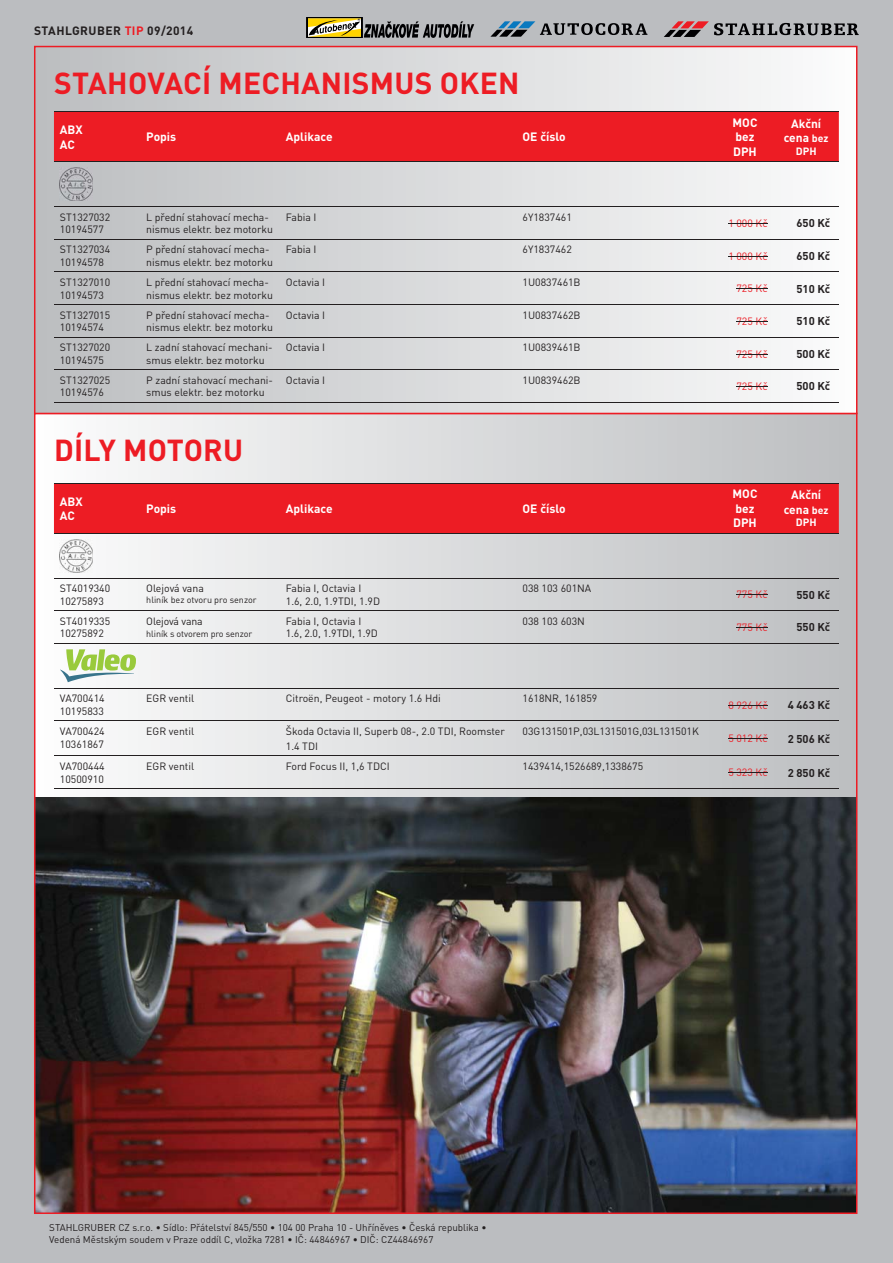
<style>
.page{position:relative;width:893px;height:1263px;background:#bbbdc0}
.page>*{position:absolute;margin:0;border:0;box-sizing:border-box;transform-origin:0 0}
.t1{font:700 30px "DIN Pro";letter-spacing:.01em;color:#ed1c24}
.t2{font:700 12px/14.4px "DIN Pro";color:#fff}
.t3{font:700 12px "DIN Pro";letter-spacing:.04em;color:#231f20}
.t4{font:700 11.25px "DIN Pro";color:#231f20}
.t5{font:10.5px/12.6px "DIN Pro";color:#231f20}
.t6{font:10.5px "DIN Pro";color:#ed1c24}
.t7{font:700 10.5px "DIN Pro";color:#fff}
.t8{font:9.75px/11.7px "DIN Pro";color:#231f20}
.t9{font:9px "DIN Pro";letter-spacing:-.01em;color:#231f20}
.s1{color:#ed1c24}
.s2{font-size:10.5px}
</style>
<div class="page">
<img style="left:34px;top:414px;width:823px;height:800px">
<svg style="left:34px;top:46px;width:823px;height:368px"></svg>
<div style="left:54px;top:484px;width:785px;height:49px;background:#ed1c24"></div>
<hr style="left:280px;top:578px;width:237px;height:1px;background:#231f20">
<hr style="left:280px;top:610px;width:237px;height:1px;background:#231f20">
<hr style="left:54px;top:756px;width:785px;height:1px;background:#231f20">
<hr style="left:54px;top:788px;width:785px;height:1px;background:#231f20">
<hr style="left:54px;top:578px;width:226px;height:1px;background:#231f20">
<hr style="left:517px;top:578px;width:322px;height:1px;background:#231f20">
<hr style="left:54px;top:610px;width:226px;height:1px;background:#231f20">
<hr style="left:517px;top:610px;width:322px;height:1px;background:#231f20">
<hr style="left:54px;top:643px;width:785px;height:1px;background:#231f20">
<hr style="left:54px;top:688px;width:785px;height:1px;background:#231f20">
<hr style="left:54px;top:721px;width:785px;height:1px;background:#231f20">
<hr style="left:54px;top:483px;width:785px;height:1px;background:#231f20">
<hr style="left:54px;top:533px;width:785px;height:1px;background:#231f20">
<img style="left:60px;top:539px;width:33px;height:33px">
<hr style="left:736px;top:595px;width:31px;height:1px;background:#231f20">
<hr style="left:736px;top:627px;width:31px;height:1px;background:#231f20">
<svg style="left:60px;top:649px;width:76px;height:33px;background:#c6ddac"></svg>
<hr style="left:728px;top:705px;width:39px;height:1px;background:#231f20">
<hr style="left:728px;top:739px;width:39px;height:1px;background:#231f20">
<hr style="left:728px;top:772px;width:39px;height:1px;background:#231f20">
<div style="left:54px;top:112px;width:785px;height:49px;background:#ed1c24"></div>
<hr style="left:280px;top:402px;width:237px;height:1px;background:#231f20">
<hr style="left:54px;top:206px;width:785px;height:1px;background:#231f20">
<hr style="left:54px;top:239px;width:785px;height:1px;background:#231f20">
<hr style="left:54px;top:272px;width:785px;height:1px;background:#231f20">
<hr style="left:54px;top:304px;width:785px;height:1px;background:#231f20">
<hr style="left:54px;top:337px;width:785px;height:1px;background:#231f20">
<hr style="left:54px;top:369px;width:785px;height:1px;background:#231f20">
<hr style="left:54px;top:402px;width:226px;height:1px;background:#231f20">
<hr style="left:517px;top:402px;width:322px;height:1px;background:#231f20">
<hr style="left:54px;top:111px;width:785px;height:1px;background:#231f20">
<hr style="left:54px;top:161px;width:785px;height:1px;background:#231f20">
<img style="left:60px;top:168px;width:33px;height:33px">
<hr style="left:728px;top:223px;width:39px;height:1px;background:#231f20">
<hr style="left:728px;top:256px;width:39px;height:1px;background:#231f20">
<hr style="left:736px;top:288px;width:31px;height:1px;background:#231f20">
<hr style="left:736px;top:321px;width:31px;height:1px;background:#231f20">
<hr style="left:736px;top:354px;width:31px;height:1px;background:#231f20">
<hr style="left:736px;top:386px;width:31px;height:1px;background:#231f20">
<svg style="left:490px;top:21px;width:157px;height:16px"></svg>
<svg style="left:307px;top:17px;width:167px;height:21px"></svg>
<svg style="left:664px;top:21px;width:194px;height:16px"></svg>
<p class="t3" style="left:34px;top:26px;width:161px">STAHLGRUBER <span class="s1">TIP</span> 09/2014</p>
<h1 class="t1" style="left:54px;top:72px;width:467px">STAHOVACÍ MECHANISMUS OKEN</h1>
<p class="t2" style="left:60px;top:124px;width:24px">ABX<br>AC</p>
<p class="t2" style="left:146px;top:131px;width:31px">Popis</p>
<p class="t2" style="left:286px;top:131px;width:48px">Aplikace</p>
<p class="t2" style="left:523px;top:131px;width:45px">OE číslo</p>
<p class="t2" style="left:732px;top:117px;width:26px">MOC bez<br>DPH</p>
<p class="t2" style="left:784px;top:118px;width:46px;text-align:center">Akční cena <span class="s2">bez</span></p>
<p class="t7" style="left:796px;top:147px;width:22px">DPH</p>
<p class="t5" style="left:60px;top:212px;width:52px">ST1327032<br>10194577</p>
<p class="t5" style="left:146px;top:212px;width:128px">L přední stahovací mecha&shy;nismus elektr. bez motorku</p>
<p class="t5" style="left:286px;top:212px;width:32px">Fabia I</p>
<p class="t5" style="left:523px;top:212px;width:51px">6Y1837461</p>
<p class="t6" style="left:728px;top:220px;width:41px">1 000 Kč</p>
<p class="t4" style="left:796px;top:219px;width:35px">650 Kč</p>
<p class="t5" style="left:60px;top:245px;width:52px">ST1327034<br>10194578</p>
<p class="t5" style="left:146px;top:245px;width:128px">P přední stahovací mecha&shy;nismus elektr. bez motorku</p>
<p class="t5" style="left:286px;top:245px;width:32px">Fabia I</p>
<p class="t5" style="left:523px;top:245px;width:51px">6Y1837462</p>
<p class="t6" style="left:728px;top:252px;width:41px">1 000 Kč</p>
<p class="t4" style="left:796px;top:252px;width:35px">650 Kč</p>
<p class="t5" style="left:60px;top:277px;width:52px">ST1327010<br>10194573</p>
<p class="t5" style="left:146px;top:277px;width:128px">L přední stahovací mecha&shy;nismus elektr. bez motorku</p>
<p class="t5" style="left:286px;top:277px;width:41px">Octavia I</p>
<p class="t5" style="left:523px;top:277px;width:60px">1U0837461B</p>
<p class="t6" style="left:736px;top:285px;width:33px">725 Kč</p>
<p class="t4" style="left:796px;top:285px;width:35px">510 Kč</p>
<p class="t5" style="left:60px;top:310px;width:52px">ST1327015<br>10194574</p>
<p class="t5" style="left:146px;top:310px;width:128px">P přední stahovací mecha&shy;nismus elektr. bez motorku</p>
<p class="t5" style="left:286px;top:310px;width:41px">Octavia I</p>
<p class="t5" style="left:523px;top:310px;width:60px">1U0837462B</p>
<p class="t6" style="left:736px;top:317px;width:33px">725 Kč</p>
<p class="t4" style="left:796px;top:317px;width:35px">510 Kč</p>
<p class="t5" style="left:60px;top:342px;width:52px">ST1327020<br>10194575</p>
<p class="t5" style="left:146px;top:342px;width:128px">L zadní stahovací mechani&shy;smus elektr. bez motorku</p>
<p class="t5" style="left:286px;top:342px;width:41px">Octavia I</p>
<p class="t5" style="left:523px;top:342px;width:60px">1U0839461B</p>
<p class="t6" style="left:736px;top:350px;width:33px">725 Kč</p>
<p class="t4" style="left:796px;top:350px;width:35px">500 Kč</p>
<p class="t5" style="left:60px;top:375px;width:52px">ST1327025<br>10194576</p>
<p class="t5" style="left:146px;top:375px;width:128px">P zadní stahovací mechani&shy;smus elektr. bez motorku</p>
<p class="t5" style="left:286px;top:375px;width:41px">Octavia I</p>
<p class="t5" style="left:523px;top:375px;width:60px">1U0839462B</p>
<p class="t6" style="left:736px;top:383px;width:33px">725 Kč</p>
<p class="t4" style="left:796px;top:382px;width:35px">500 Kč</p>
<h1 class="t1" style="left:54px;top:440px;width:191px">DÍLY MOTORU</h1>
<p class="t2" style="left:60px;top:496px;width:24px">ABX<br>AC</p>
<p class="t2" style="left:146px;top:503px;width:31px">Popis</p>
<p class="t2" style="left:286px;top:503px;width:48px">Aplikace</p>
<p class="t2" style="left:523px;top:503px;width:45px">OE číslo</p>
<p class="t2" style="left:732px;top:488px;width:26px">MOC bez<br>DPH</p>
<p class="t2" style="left:784px;top:489px;width:46px;text-align:center">Akční cena <span class="s2">bez</span></p>
<p class="t7" style="left:796px;top:519px;width:22px">DPH</p>
<p class="t5" style="left:60px;top:583px;width:52px">ST4019340<br>10275893</p>
<p class="t5" style="left:146px;top:583px;width:59px">Olejová vana</p>
<p class="t9" style="left:146px;top:597px;width:112px">hliník bez otvoru pro senzor</p>
<p class="t5" style="left:286px;top:583px;width:96px">Fabia I, Octavia I<br>1.6, 2.0, 1.9TDI, 1.9D</p>
<p class="t5" style="left:523px;top:583px;width:70px">038 103 601NA</p>
<p class="t6" style="left:736px;top:591px;width:33px">775 Kč</p>
<p class="t4" style="left:796px;top:591px;width:35px">550 Kč</p>
<p class="t5" style="left:60px;top:616px;width:52px">ST4019335<br>10275892</p>
<p class="t5" style="left:146px;top:616px;width:58px">Olejová vana</p>
<p class="t9" style="left:146px;top:631px;width:108px">hliník s otvorem pro senzor</p>
<p class="t5" style="left:286px;top:616px;width:93px">Fabia I, Octavia I<br>1.6, 2.0, 1.9TDI, 1.9D</p>
<p class="t5" style="left:523px;top:616px;width:64px">038 103 603N</p>
<p class="t6" style="left:736px;top:624px;width:33px">775 Kč</p>
<p class="t4" style="left:796px;top:623px;width:35px">550 Kč</p>
<p class="t5" style="left:60px;top:693px;width:46px">VA700414<br>10195833</p>
<p class="t5" style="left:146px;top:693px;width:49px">EGR ventil</p>
<p class="t5" style="left:286px;top:693px;width:156px">Citroën, Peugeot - motory 1.6 Hdi</p>
<p class="t5" style="left:522px;top:693px;width:76px">1618NR, 161859</p>
<p class="t6" style="left:728px;top:701px;width:41px">8 926 Kč</p>
<p class="t4" style="left:788px;top:701px;width:44px">4 463 Kč</p>
<p class="t5" style="left:60px;top:726px;width:46px">VA700424<br>10361867</p>
<p class="t5" style="left:146px;top:726px;width:49px">EGR ventil</p>
<p class="t5" style="left:286px;top:725px;width:220px;line-height:15px">Škoda Octavia II, Superb 08-, 2.0 TDI, Roomster<br>1.4 TDI</p>
<p class="t5" style="left:523px;top:726px;width:178px">03G131501P,03L131501G,03L131501K</p>
<p class="t6" style="left:728px;top:735px;width:41px">5 012 Kč</p>
<p class="t4" style="left:788px;top:735px;width:44px">2 506 Kč</p>
<p class="t5" style="left:60px;top:761px;width:46px">VA700444<br>10500910</p>
<p class="t5" style="left:146px;top:761px;width:49px">EGR ventil</p>
<p class="t5" style="left:286px;top:761px;width:105px">Ford Focus II, 1,6 TDCI</p>
<p class="t5" style="left:523px;top:761px;width:122px">1439414,1526689,1338675</p>
<p class="t6" style="left:728px;top:769px;width:41px">5 323 Kč</p>
<p class="t4" style="left:788px;top:769px;width:44px">2 850 Kč</p>
<p class="t8" style="left:49px;top:1223px;width:439px">STAHLGRUBER CZ s.r.o. • Sídlo: Přátelství 845/550 • 104 00 Praha 10 - Uhříněves • Česká republika •<br>Vedená Městským soudem v Praze oddíl C, vložka 7281 • IČ: 44846967 • DIČ: CZ44846967</p>
</div>
